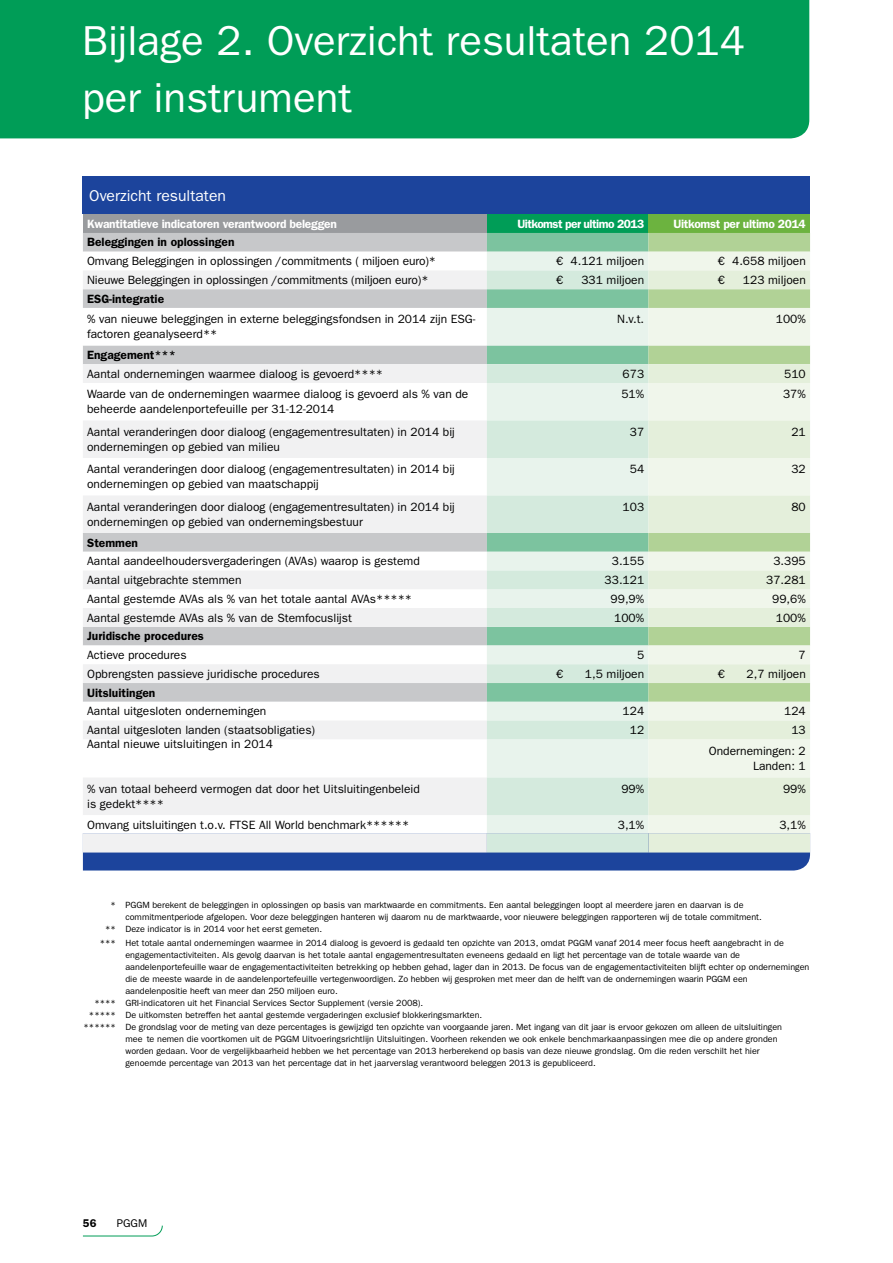
<style>
.page{position:relative;width:893px;height:1263px;background:#fff}
.page>*{position:absolute;margin:0;border:0;box-sizing:border-box;transform-origin:0 0}
.t1{font:42px/56.2px "ITC Franklin Gothic Std";color:#fff}
.t2{font:15.75px "ITC Franklin Gothic Std";color:#fff}
.t3{font:12px/15px "ITC Franklin Gothic Std";color:#000}
.t4{font:600 12px "ITC Franklin Gothic Std";color:#000}
.t5{font:600 12px "ITC Franklin Gothic Std";letter-spacing:-.02em;color:#fff}
.t6{font:600 12px "ITC Franklin Gothic Std";letter-spacing:-.045em;color:#fff}
.t7{font:11.25px "ITC Franklin Gothic Std";color:#000}
.t8{font:600 11.25px "ITC Franklin Gothic Std";color:#000}
.t9{font:9px "ITC Franklin Gothic Std";color:#000}
</style>
<div class="page">
<svg style="left:83px;top:1225px;width:80px;height:11px"></svg>
<div style="left:83px;top:852px;width:727px;height:18px;background:#1c449c"></div>
<div style="left:83px;top:214px;width:404px;height:19px;background:#999b9e"></div>
<div style="left:487px;top:214px;width:161px;height:19px;background:#009d57"></div>
<div style="left:648px;top:214px;width:162px;height:19px;background:#6cb33f"></div>
<div style="left:83px;top:233px;width:404px;height:19px;background:#c7c8ca"></div>
<div style="left:487px;top:233px;width:161px;height:19px;background:#7cc39f"></div>
<div style="left:648px;top:233px;width:162px;height:19px;background:#b1d296"></div>
<div style="left:487px;top:252px;width:161px;height:18px;background:#e8f3ec"></div>
<div style="left:648px;top:252px;width:162px;height:18px;background:#f0f6eb"></div>
<svg style="left:83px;top:270px;width:404px;height:582px"></svg>
<svg style="left:487px;top:270px;width:161px;height:582px;background:#cee7d9"></svg>
<svg style="left:648px;top:270px;width:162px;height:582px;background:#e0edd6"></svg>
<div style="left:83px;top:177px;width:727px;height:37px;background:#1c449c"></div>
<div style="left:0;top:0;width:809px;height:138px;background:#009d57"></div>
<h1 class="t1" style="left:82px;top:13px;width:664px">Bijlage 2. Overzicht resultaten 2014 per instrument</h1>
<h2 class="t2" style="left:89px;top:186px;width:138px">Overzicht resultaten</h2>
<h3 class="t5" style="left:87px;top:216px;width:251px">Kwantitatieve indicatoren verantwoord beleggen</h3>
<h3 class="t6" style="left:517px;top:216px;width:128px">Uitkomst per ultimo 2013</h3>
<h3 class="t5" style="left:673px;top:216px;width:134px">Uitkomst per ultimo 2014</h3>
<h3 class="t4" style="left:87px;top:235px;width:149px">Beleggingen in oplossingen</h3>
<h3 class="t3" style="left:87px;top:254px;width:350px">Omvang Beleggingen in oplossingen /commitments ( miljoen euro)*</h3>
<h3 class="t3" style="left:556px;top:254px;width:90px">€ 4.121 miljoen</h3>
<h3 class="t3" style="left:718px;top:254px;width:90px">€ 4.658 miljoen</h3>
<h3 class="t3" style="left:87px;top:272px;width:343px">Nieuwe Beleggingen in oplossingen /commitments (miljoen euro)*</h3>
<h3 class="t3" style="left:556px;top:272px;width:9px">€</h3>
<h3 class="t3" style="left:581px;top:272px;width:64px">331 miljoen</h3>
<h3 class="t3" style="left:718px;top:272px;width:9px">€</h3>
<h3 class="t3" style="left:743px;top:272px;width:64px">123 miljoen</h3>
<h3 class="t4" style="left:87px;top:291px;width:79px">ESG-integratie</h3>
<h3 class="t3" style="left:87px;top:312px;width:390px">% van nieuwe beleggingen in externe beleggingsfondsen in 2014 zijn ESG&shy;factoren geanalyseerd**</h3>
<h3 class="t3" style="left:617px;top:312px;width:29px">N.v.t.</h3>
<h3 class="t3" style="left:776px;top:312px;width:31px">100%</h3>
<h3 class="t4" style="left:87px;top:348px;width:90px">Engagement***</h3>
<h3 class="t3" style="left:87px;top:366px;width:297px">Aantal ondernemingen waarmee dialoog is gevoerd****</h3>
<h3 class="t3" style="left:623px;top:366px;width:23px">673</h3>
<h3 class="t3" style="left:784px;top:366px;width:23px">510</h3>
<h3 class="t3" style="left:87px;top:387px;width:383px">Waarde van de ondernemingen waarmee dialoog is gevoerd als % van de beheerde aandelenportefeuille per 31-12-2014</h3>
<h3 class="t3" style="left:621px;top:387px;width:24px">51%</h3>
<h3 class="t3" style="left:783px;top:387px;width:24px">37%</h3>
<h3 class="t3" style="left:87px;top:424px;width:369px">Aantal veranderingen door dialoog (engagementresultaten) in 2014 bij ondernemingen op gebied van milieu</h3>
<h3 class="t3" style="left:630px;top:424px;width:16px">37</h3>
<h3 class="t3" style="left:791px;top:424px;width:16px">21</h3>
<h3 class="t3" style="left:87px;top:462px;width:369px">Aantal veranderingen door dialoog (engagementresultaten) in 2014 bij ondernemingen op gebied van maatschappij</h3>
<h3 class="t3" style="left:630px;top:462px;width:16px">54</h3>
<h3 class="t3" style="left:791px;top:462px;width:16px">32</h3>
<h3 class="t3" style="left:87px;top:499px;width:369px">Aantal veranderingen door dialoog (engagementresultaten) in 2014 bij ondernemingen op gebied van ondernemingsbestuur</h3>
<h3 class="t3" style="left:623px;top:499px;width:23px">103</h3>
<h3 class="t3" style="left:791px;top:499px;width:16px">80</h3>
<h3 class="t4" style="left:87px;top:535px;width:52px">Stemmen</h3>
<h3 class="t3" style="left:87px;top:554px;width:334px">Aantal aandeelhoudersvergaderingen (AVAs) waarop is gestemd</h3>
<h3 class="t3" style="left:612px;top:554px;width:34px">3.155</h3>
<h3 class="t3" style="left:773px;top:554px;width:34px">3.395</h3>
<h3 class="t3" style="left:87px;top:572px;width:156px">Aantal uitgebrachte stemmen</h3>
<h3 class="t3" style="left:605px;top:572px;width:41px">33.121</h3>
<h3 class="t3" style="left:766px;top:572px;width:41px">37.281</h3>
<h3 class="t3" style="left:87px;top:591px;width:326px">Aantal gestemde AVAs als % van het totale aantal AVAs*****</h3>
<h3 class="t3" style="left:611px;top:591px;width:35px">99,9%</h3>
<h3 class="t3" style="left:772px;top:591px;width:35px">99,6%</h3>
<h3 class="t3" style="left:87px;top:610px;width:266px">Aantal gestemde AVAs als % van de Stemfocuslijst</h3>
<h3 class="t3" style="left:614px;top:610px;width:31px">100%</h3>
<h3 class="t3" style="left:776px;top:610px;width:31px">100%</h3>
<h3 class="t4" style="left:87px;top:629px;width:118px">Juridische procedures</h3>
<h3 class="t3" style="left:87px;top:647px;width:101px">Actieve procedures</h3>
<h3 class="t3" style="left:637px;top:647px;width:9px">5</h3>
<h3 class="t3" style="left:799px;top:647px;width:9px">7</h3>
<h3 class="t3" style="left:87px;top:666px;width:234px">Opbrengsten passieve juridische procedures</h3>
<h3 class="t3" style="left:556px;top:666px;width:9px">€</h3>
<h3 class="t3" style="left:585px;top:666px;width:61px">1,5 miljoen</h3>
<h3 class="t3" style="left:718px;top:666px;width:9px">€</h3>
<h3 class="t3" style="left:746px;top:666px;width:61px">2,7 miljoen</h3>
<h3 class="t4" style="left:87px;top:685px;width:70px">Uitsluitingen</h3>
<h3 class="t3" style="left:87px;top:704px;width:181px">Aantal uitgesloten ondernemingen</h3>
<h3 class="t3" style="left:623px;top:704px;width:23px">124</h3>
<h3 class="t3" style="left:784px;top:704px;width:23px">124</h3>
<h3 class="t3" style="left:87px;top:723px;width:229px">Aantal uitgesloten landen (staatsobligaties)</h3>
<h3 class="t3" style="left:630px;top:723px;width:16px">12</h3>
<h3 class="t3" style="left:791px;top:723px;width:16px">13</h3>
<h3 class="t3" style="left:87px;top:736px;width:187px">Aantal nieuwe uitsluitingen in 2014</h3>
<h3 class="t3" style="left:709px;top:743px;width:98px;text-align:right">Ondernemingen: 2<br>Landen: 1</h3>
<h3 class="t3" style="left:87px;top:781px;width:334px">% van totaal beheerd vermogen dat door het Uitsluitingenbeleid is gedekt****</h3>
<h3 class="t3" style="left:621px;top:781px;width:24px">99%</h3>
<h3 class="t3" style="left:783px;top:781px;width:24px">99%</h3>
<h3 class="t3" style="left:87px;top:817px;width:324px">Omvang uitsluitingen t.o.v. FTSE All World benchmark******</h3>
<h3 class="t3" style="left:618px;top:817px;width:28px">3,1%</h3>
<h3 class="t3" style="left:779px;top:817px;width:28px">3,1%</h3>
<p class="t9" style="left:111px;top:900px;width:635px">* PGGM berekent de beleggingen in oplossingen op basis van marktwaarde en commitments. Een aantal beleggingen loopt al meerdere jaren en daarvan is de</p>
<p class="t9" style="left:125px;top:912px;width:638px">commitmentperiode afgelopen. Voor deze beleggingen hanteren wij daarom nu de marktwaarde, voor nieuwere beleggingen rapporteren wij de totale commitment.</p>
<p class="t9" style="left:105px;top:924px;width:219px">** Deze indicator is in 2014 voor het eerst gemeten.</p>
<p class="t9" style="left:100px;top:937px;width:686px">*** Het totale aantal ondernemingen waarmee in 2014 dialoog is gevoerd is gedaald ten opzichte van 2013, omdat PGGM vanaf 2014 meer focus heeft aangebracht in de</p>
<p class="t9" style="left:125px;top:949px;width:616px">engagementactiviteiten. Als gevolg daarvan is het totale aantal engagementresultaten eveneens gedaald en ligt het percentage van de totale waarde van de</p>
<p class="t9" style="left:125px;top:961px;width:685px">aandelenportefeuille waar de engagementactiviteiten betrekking op hebben gehad, lager dan in 2013. De focus van de engagementactiviteiten blijft echter op ondernemingen</p>
<p class="t9" style="left:125px;top:973px;width:624px">die de meeste waarde in de aandelenportefeuille vertegenwoordigen. Zo hebben wij gesproken met meer dan de helft van de ondernemingen waarin PGGM een</p>
<p class="t9" style="left:125px;top:985px;width:214px">aandelenpositie heeft van meer dan 250 miljoen euro.</p>
<p class="t9" style="left:94px;top:997px;width:330px">**** GRI-indicatoren uit het Financial Services Sector Supplement (versie 2008).</p>
<p class="t9" style="left:89px;top:1009px;width:395px">***** De uitkomsten betreffen het aantal gestemde vergaderingen exclusief blokkeringsmarkten.</p>
<p class="t9" style="left:84px;top:1021px;width:700px">****** De grondslag voor de meting van deze percentages is gewijzigd ten opzichte van voorgaande jaren. Met ingang van dit jaar is ervoor gekozen om alleen de uitsluitingen</p>
<p class="t9" style="left:125px;top:1033px;width:654px">mee te nemen die voortkomen uit de PGGM Uitvoeringsrichtlijn Uitsluitingen. Voorheen rekenden we ook enkele benchmarkaanpassingen mee die op andere gronden</p>
<p class="t9" style="left:125px;top:1045px;width:636px">worden gedaan. Voor de vergelijkbaarheid hebben we het percentage van 2013 herberekend op basis van deze nieuwe grondslag. Om die reden verschilt het hier</p>
<p class="t9" style="left:125px;top:1057px;width:472px">genoemde percentage van 2013 van het percentage dat in het jaarverslag verantwoord beleggen 2013 is gepubliceerd.</p>
<p class="t8" style="left:83px;top:1216px;width:15px">56</p>
<p class="t7" style="left:117px;top:1216px;width:32px">PGGM</p>
</div>
